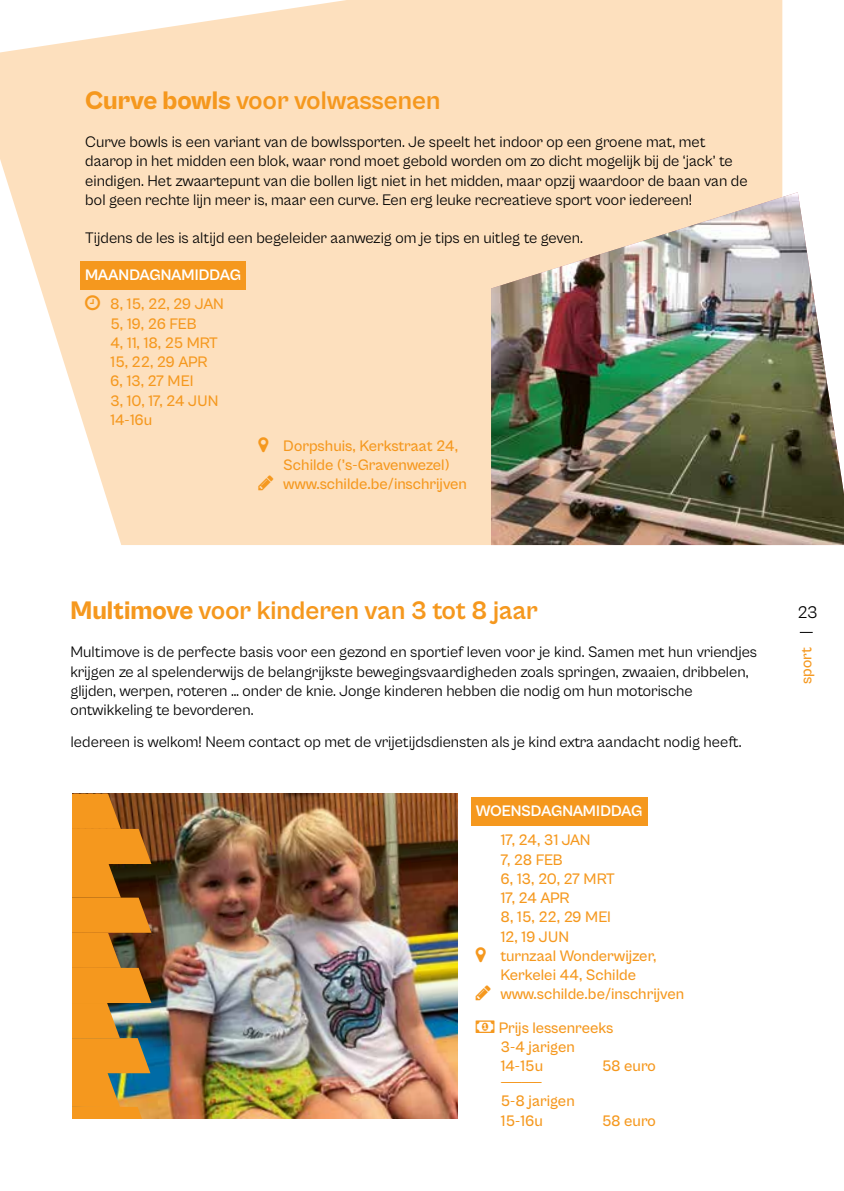
<style>
.page{position:relative;width:844px;height:1191px;background:#fff}
.page>*{position:absolute;margin:0;border:0;box-sizing:border-box;transform-origin:0 0}
.t1{font:700 26.25px "Cabinet Grotesk";color:#f5981e}
.t2{font:17.5px "Cabinet Grotesk";color:#000}
.t3{font:15.75px/19.2px "Cabinet Grotesk";color:#000}
.t4{font:500 15.75px/19.2px "Cabinet Grotesk";color:#f5981e}
.t5{font:700 15.75px "Cabinet Grotesk";letter-spacing:-.025em;color:#fff}
.s1{font-weight:800}
</style>
<div class="page">
<svg style="left:0;top:0;width:782px;height:545px;background:#fde3c4"></svg>
<div style="left:80px;top:261px;width:166px;height:28px;background:#f5981e"></div>
<img style="left:151px;top:793px;width:306px;height:326px">
<div style="left:470px;top:797px;width:177px;height:28px;background:#f5981e"></div>
<img style="left:491px;top:192px;width:352px;height:353px">
<svg style="left:72px;top:793px;width:79px;height:326px;background:#c68327"></svg>
<svg style="left:799px;top:632px;width:13px;height:1px"></svg>
<svg style="left:85px;top:295px;width:15px;height:15px"></svg>
<svg style="left:258px;top:437px;width:15px;height:15px"></svg>
<svg style="left:258px;top:475px;width:20px;height:15px"></svg>
<h1 class="t1" style="left:85px;top:86px;width:356px"><span class="s1">Curve bowls</span> voor volwassenen</h1>
<p class="t3" style="left:85px;top:132px;width:663px">Curve bowls is een variant van de bowlssporten. Je speelt het indoor op een groene mat, met daarop in het midden een blok, waar rond moet gebold worden om zo dicht mogelijk bij de ‘jack’ te eindigen. Het zwaartepunt van die bollen ligt niet in het midden, maar opzij waardoor de baan van de bol geen rechte lijn meer is, maar een curve. Een erg leuke recreatieve sport voor iedereen!</p>
<p class="t3" style="left:85px;top:229px;width:499px">Tijdens de les is altijd een begeleider aanwezig om je tips en uitleg te geven.</p>
<p class="t5" style="left:85px;top:266px;width:157px">MAANDAGNAMIDDAG</p>
<p class="t4" style="left:110px;top:294px;width:115px">8, 15, 22, 29 JAN<br>5, 19, 26 FEB<br>4, 11, 18, 25 MRT<br>15, 22, 29 APR<br>6, 13, 27 MEI<br>3, 10, 17, 24 JUN<br>14-16u</p>
<p class="t4" style="left:283px;top:436px;width:185px">Dorpshuis, Kerkstraat 24,<br>Schilde (’s-Gravenwezel) www.schilde.be/inschrijven</p>
<h1 class="t1" style="left:70px;top:596px;width:469px"><span class="s1">Multimove</span> voor kinderen van 3 tot 8 jaar</h1>
<p class="t3" style="left:70px;top:642px;width:688px">Multimove is de perfecte basis voor een gezond en sportief leven voor je kind. Samen met hun vriendjes krijgen ze al spelenderwijs de belangrijkste bewegingsvaardigheden zoals springen, zwaaien, dribbelen, glijden, werpen, roteren … onder de knie. Jonge kinderen hebben die nodig om hun motorische ontwikkeling te bevorderen.</p>
<p class="t3" style="left:70px;top:732px;width:672px">Iedereen is welkom! Neem contact op met de vrijetijdsdiensten als je kind extra aandacht nodig heeft.</p>
<p class="t5" style="left:475px;top:802px;width:168px">WOENSDAGNAMIDDAG</p>
<p class="t4" style="left:500px;top:830px;width:185px">17, 24, 31 JAN<br>7, 28 FEB<br>6, 13, 20, 27 MRT<br>17, 24 APR<br>8, 15, 22, 29 MEI<br>12, 19 JUN<br>turnzaal Wonderwijzer,<br>Kerkelei 44, Schilde www.schilde.be/inschrijven</p>
<p class="t4" style="left:498px;top:1018px;width:116px">Prijs lessenreeks<br>3-4 jarigen<br>14-15u</p>
<p class="t4" style="left:601px;top:1056px;width:56px">58 euro</p>
<p class="t4" style="left:500px;top:1072px;width:76px">— — — — ——<br>5-8 jarigen<br>15-16u</p>
<p class="t4" style="left:601px;top:1110px;width:56px">58 euro</p>
<p class="t2" style="left:797px;top:603px;width:22px">23</p>
<p class="t4" style="left:796px;top:684px;width:39px;rotate:-90deg">sport</p>
</div>
